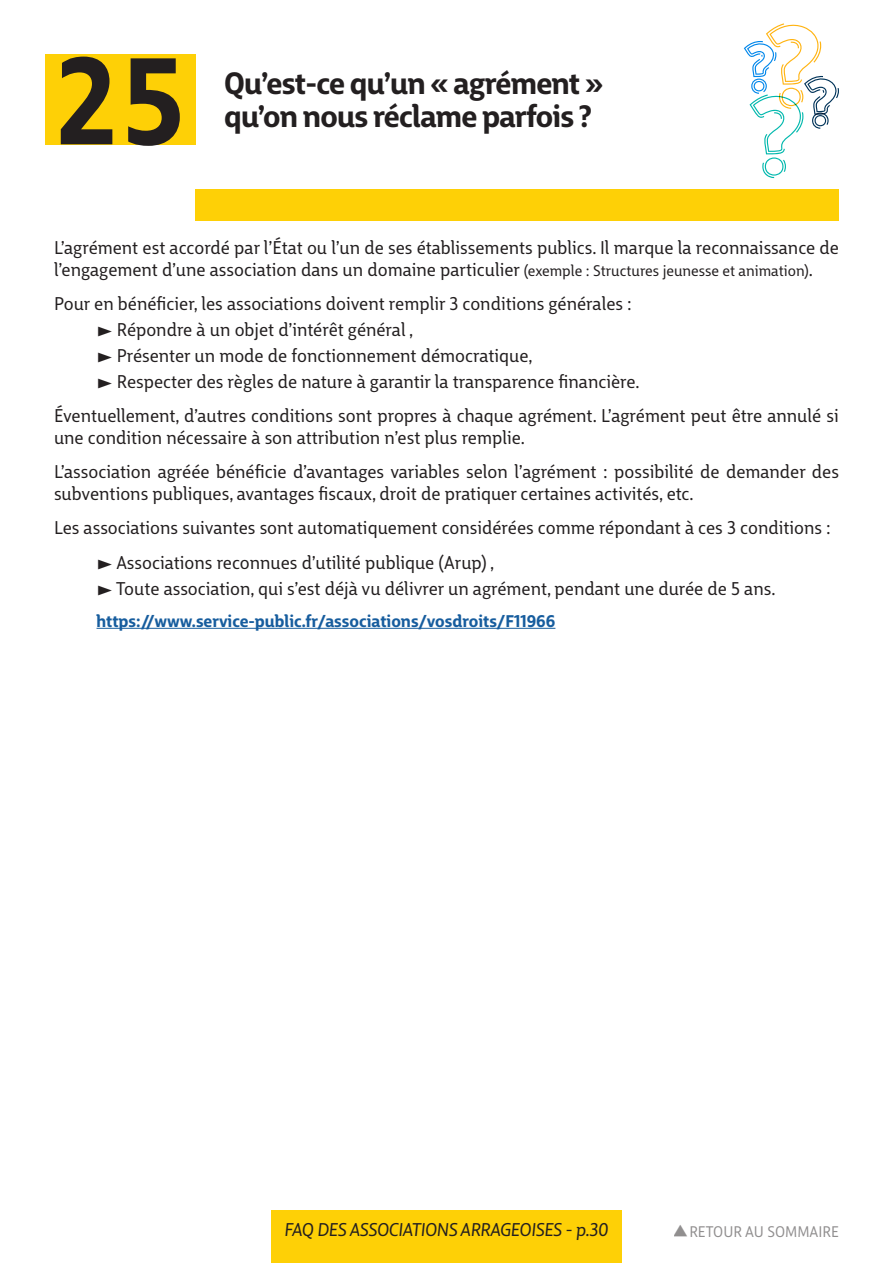
<style>
.page{position:relative;width:893px;height:1263px;background:#fff}
.page>*{position:absolute;margin:0;border:0;box-sizing:border-box;transform-origin:0 0}
.t1{font:700 120px "Big City Grotesque Pro";color:#231f20}
.TITRE{font:700 30px "Big City Grotesque Pro";letter-spacing:-.025em;color:#231f20}
.t2{font:18px/21.6px "Big City Grotesque Pro";color:#231f20}
.t3{font:italic 18px "Big City Grotesque Pro";letter-spacing:-.025em;color:#231f20}
.t4{font:700 16.5px "Big City Grotesque Pro";color:#175d9e}
.t5{font:15px "Big City Grotesque Pro";color:#231f20}
.s1{font-size:15px}
.s2{font-size:25.5px}
</style>
<div class="page">
<div style="left:271px;top:1210px;width:351px;height:53px;background:#fed006"></div>
<div style="left:195px;top:189px;width:644px;height:32px;background:#fed006"></div>
<svg style="left:744px;top:23px;width:95px;height:155px"></svg>
<div style="left:45px;top:54px;width:150px;height:91px;background:#fed006"></div>
<hr style="left:97px;top:628px;width:458px;height:1px;background:#175d9e">
<p class="t1" style="left:56px;top:2px;width:129px">25</p>
<p class="TITRE" style="left:224px;top:58px;width:381px">Qu’est-ce qu’un « agrément »</p>
<p class="TITRE" style="left:224px;top:91px;width:369px">qu’on nous réclame parfois ?</p>
<p class="t2" style="left:54px;top:236px;width:786px">L’agrément est accordé par l’État ou l’un de ses établissements publics. Il marque la reconnaissance de l’engagement d’une association dans un domaine particulier <span class="s1">(exemple : Structures jeunesse et animation)</span>.</p>
<p class="t2" style="left:54px;top:292px;width:579px">Pour en bénéficier, les associations doivent remplir 3 conditions générales :</p>
<p class="t2" style="left:97px;top:318px;width:318px">► Répondre à un objet d’intérêt général ,</p>
<p class="t2" style="left:97px;top:344px;width:438px">► Présenter un mode de fonctionnement démocratique,</p>
<p class="t2" style="left:97px;top:369px;width:545px">► Respecter des règles de nature à garantir la transparence financière.</p>
<p class="t2" style="left:54px;top:404px;width:786px">Éventuellement, d’autres conditions sont propres à chaque agrément. L’agrément peut être annulé si une condition nécessaire à son attribution n’est plus remplie.</p>
<p class="t2" style="left:54px;top:460px;width:786px">L’association agréée bénéficie d’avantages variables selon l’agrément : possibilité de demander des subventions publiques, avantages fiscaux, droit de pratiquer certaines activités, etc.</p>
<p class="t2" style="left:54px;top:516px;width:778px">Les associations suivantes sont automatiquement considérées comme répondant à ces 3 conditions :</p>
<p class="t2" style="left:97px;top:550px;width:399px">► Associations reconnues d’utilité publique (Arup) ,</p>
<p class="t2" style="left:97px;top:576px;width:680px">► Toute association, qui s’est déjà vu délivrer un agrément, pendant une durée de 5 ans.</p>
<p class="t4" style="left:97px;top:607px;width:460px">https://www.service-public.fr/associations/vosdroits/F11966</p>
<p class="t3" style="left:284px;top:1215px;width:326px">FAQ DES ASSOCIATIONS ARRAGEOISES - p.30</p>
<p class="t5" style="left:673px;top:1220px;width:168px"><span class="s2">▲</span>RETOUR AU SOMMAIRE</p>
</div>
